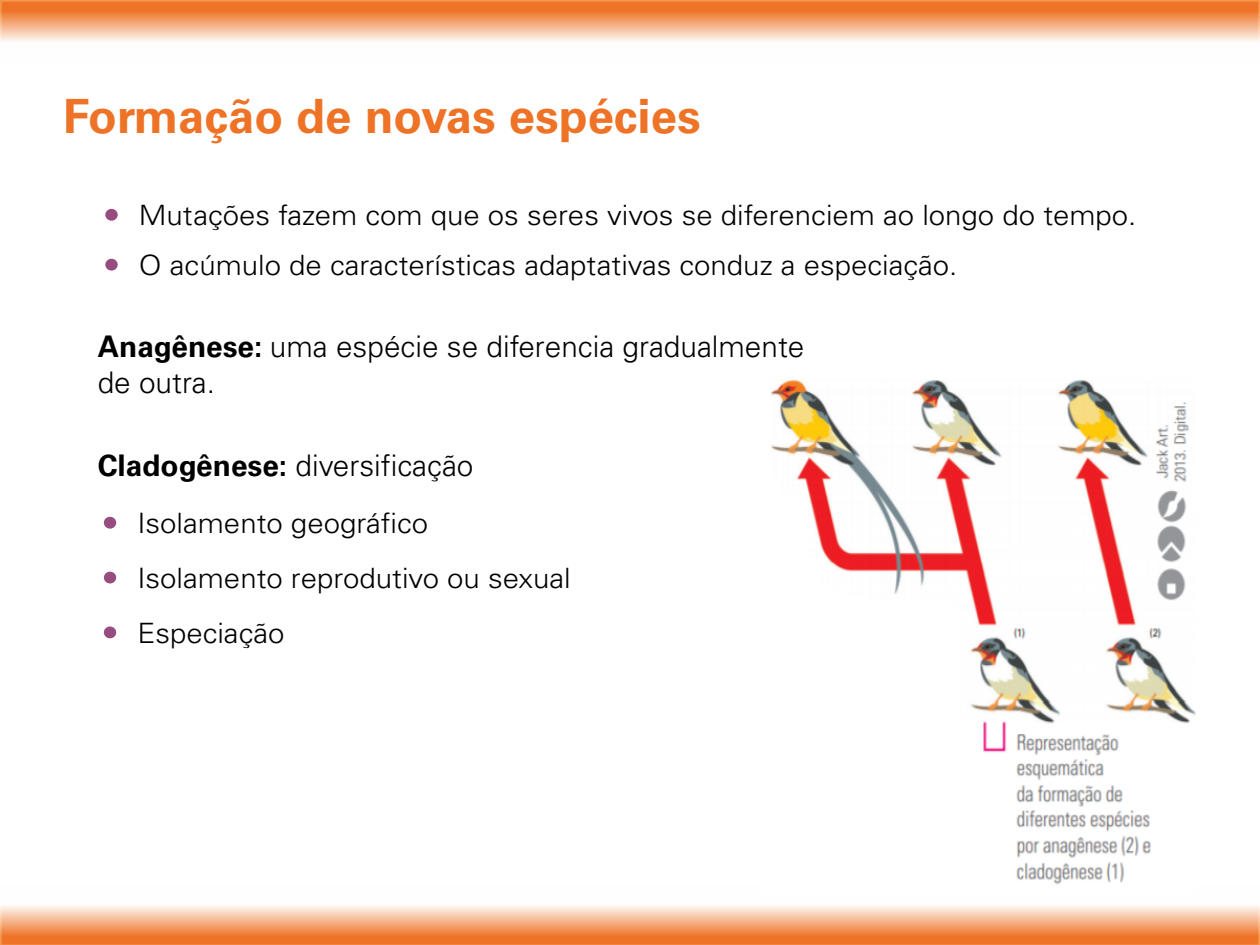
<style>
.page{position:relative;width:1260px;height:945px;background:#fff}
.page>*{position:absolute;margin:0;border:0;box-sizing:border-box;transform-origin:0 0}
.t1{font:700 47.25px "Univers LT Std";color:#ee7326}
.t2{font:300 29.75px/35.7px "Univers LT Std";color:#000}
.t3{font:300 28px "Univers LT Std";color:#000;scale:1.05 1}
.s1{color:#964c7f}
.s2{font-weight:700}
</style>
<div class="page">
<svg style="left:0;top:0;width:1260px;height:42px;background:#f4a675"></svg>
<svg style="left:0;top:906px;width:1260px;height:39px;background:#f4a676"></svg>
<div style="left:105px;top:209px;width:13px;height:12px;border:2px solid #964c7f;border-radius:50%"></div>
<div style="left:105px;top:259px;width:13px;height:12px;border:2px solid #964c7f;border-radius:50%"></div>
<div style="left:104px;top:517px;width:12px;height:12px;border:2px solid #964c7f;border-radius:50%"></div>
<div style="left:104px;top:572px;width:12px;height:11px;border:2px solid #964c7f;border-radius:50%"></div>
<div style="left:104px;top:626px;width:12px;height:12px;border:2px solid #964c7f;border-radius:50%"></div>
<img style="left:771px;top:380px;width:425px;height:505px">
<h1 class="t1" style="left:63px;top:89px;width:639px">Formação de novas espécies</h1>
<p class="t3" style="left:104px;top:198px;width:985px"><span class="s1">•</span> Mutações fazem com que os seres vivos se diferenciem ao longo do tempo.</p>
<p class="t3" style="left:104px;top:248px;width:814px"><span class="s1">•</span> O acúmulo de características adaptativas conduz a especiação.</p>
<p class="t2" style="left:98px;top:329px;width:708px"><span class="s2">Anagênese:</span> uma espécie se diferencia gradualmente de outra.</p>
<p class="t2" style="left:98px;top:447px;width:377px"><span class="s2">Cladogênese:</span> diversificação</p>
<p class="t3" style="left:103px;top:506px;width:312px"><span class="s1">•</span> Isolamento geográfico</p>
<p class="t3" style="left:103px;top:561px;width:447px"><span class="s1">•</span> Isolamento reprodutivo ou sexual</p>
<p class="t3" style="left:103px;top:616px;width:175px"><span class="s1">•</span> Especiação</p>
</div>
